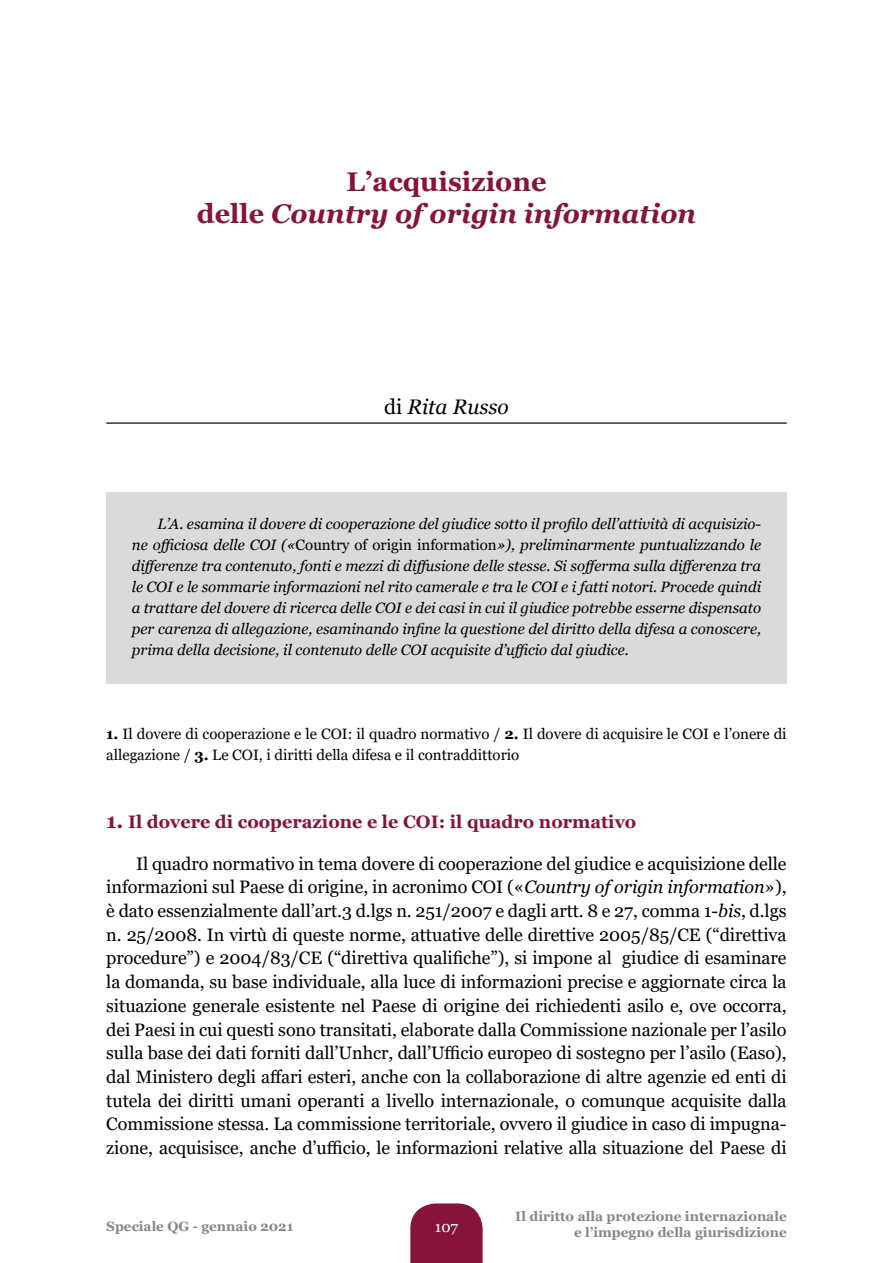
<style>
.page{position:relative;width:893px;height:1263px;background:#fff}
.page>*{position:absolute;margin:0;border:0;box-sizing:border-box;transform-origin:0 0}
.t1{font:italic 700 27px/32.4px "Georgia";color:#871438;text-align:center}
.t2{font:italic 21px "Georgia";color:#000}
.t3{font:18px/23.7px "Georgia";letter-spacing:-.005em;color:#000;text-align:justify}
.t4{font:700 18px "Georgia";color:#871438}
.t5{font:italic 15px/21px "Georgia";color:#000;text-align:justify}
.t6{font:15px/21px "Georgia";color:#000}
.t7{font:15px "Georgia";color:#fff}
.t8{font:700 13.5px/16.2px "Georgia";color:#878787;text-align:right}
.s1{font-style:normal}
.s2{font-weight:700}
.s3{font-size:21px}
.s4{font-style:italic}
</style>
<div class="page">
<svg style="left:410px;top:1203px;width:73px;height:60px;background:#902647"></svg>
<hr style="left:106px;top:422px;width:681px;height:2px;background:#000">
<div style="left:106px;top:492px;width:681px;height:191px;background:#dadada"></div>
<h1 class="t1" style="left:197px;top:165px;width:501px"><span class="s1">L’acquisizione<br>delle</span> Country of origin information</h1>
<p class="t2" style="left:384px;top:393px;width:126px"><span class="s1">di</span> Rita Russo</p>
<p class="t5" style="left:132px;top:513px;width:631px;text-indent:26px">L’A. esamina il dovere di cooperazione del giudice sotto il profilo dell’attività di acquisizio&shy;ne officiosa delle COI («<span class="s1">Country of origin information</span>»), preliminarmente puntualizzando le differenze tra contenuto, fonti e mezzi di diffusione delle stesse. Si sofferma sulla differenza tra le COI e le sommarie informazioni nel rito camerale e tra le COI e i fatti notori. Procede quindi a trattare del dovere di ricerca delle COI e dei casi in cui il giudice potrebbe esserne dispensato per carenza di allegazione, esaminando infine la questione del diritto della difesa a conoscere, prima della decisione, il contenuto delle COI acquisite d’ufficio dal giudice.</p>
<p class="t6" style="left:106px;top:724px;width:682px"><span class="s2">1.</span> Il dovere di cooperazione e le COI: il quadro normativo / <span class="s2">2.</span> Il dovere di acquisire le COI e l’onere di allegazione / <span class="s2">3.</span> Le COI, i diritti della difesa e il contraddittorio</p>
<p class="t4" style="left:106px;top:810px;width:531px"><span class="s3">1.</span> Il dovere di cooperazione e le COI: il quadro normativo</p>
<p class="t3" style="left:106px;top:852px;width:682px;text-indent:30px">Il quadro normativo in tema dovere di cooperazione del giudice e acquisizione delle informazioni sul Paese di origine, in acronimo COI («<span class="s4">Country of origin information</span>»), è dato essenzialmente dall’art.3 d.lgs n. 251/2007 e dagli artt. 8 e 27, comma 1-<span class="s4">bis</span>, d.lgs n. 25/2008. In virtù di queste norme, attuative delle direttive 2005/85/CE (“direttiva procedure”) e 2004/83/CE (“direttiva qualifiche”), si impone al giudice di esaminare la domanda, su base individuale, alla luce di informazioni precise e aggiornate circa la situazione generale esistente nel Paese di origine dei richiedenti asilo e, ove occorra, dei Paesi in cui questi sono transitati, elaborate dalla Commissione nazionale per l’asilo sulla base dei dati forniti dall’Unhcr, dall’Ufficio europeo di sostegno per l’asilo (Easo), dal Ministero degli affari esteri, anche con la collaborazione di altre agenzie ed enti di tutela dei diritti umani operanti a livello internazionale, o comunque acquisite dalla Commissione stessa. La commissione territoriale, ovvero il giudice in caso di impugna&shy;zione, acquisisce, anche d’ufficio, le informazioni relative alla situazione del Paese di</p>
<p class="t8" style="left:106px;top:1218px;width:189px">Speciale QG - gennaio 2021</p>
<p class="t7" style="left:435px;top:1217px;width:25px">107</p>
<p class="t8" style="left:515px;top:1208px;width:273px">Il diritto alla protezione internazionale e l’impegno della giurisdizione</p>
</div>
